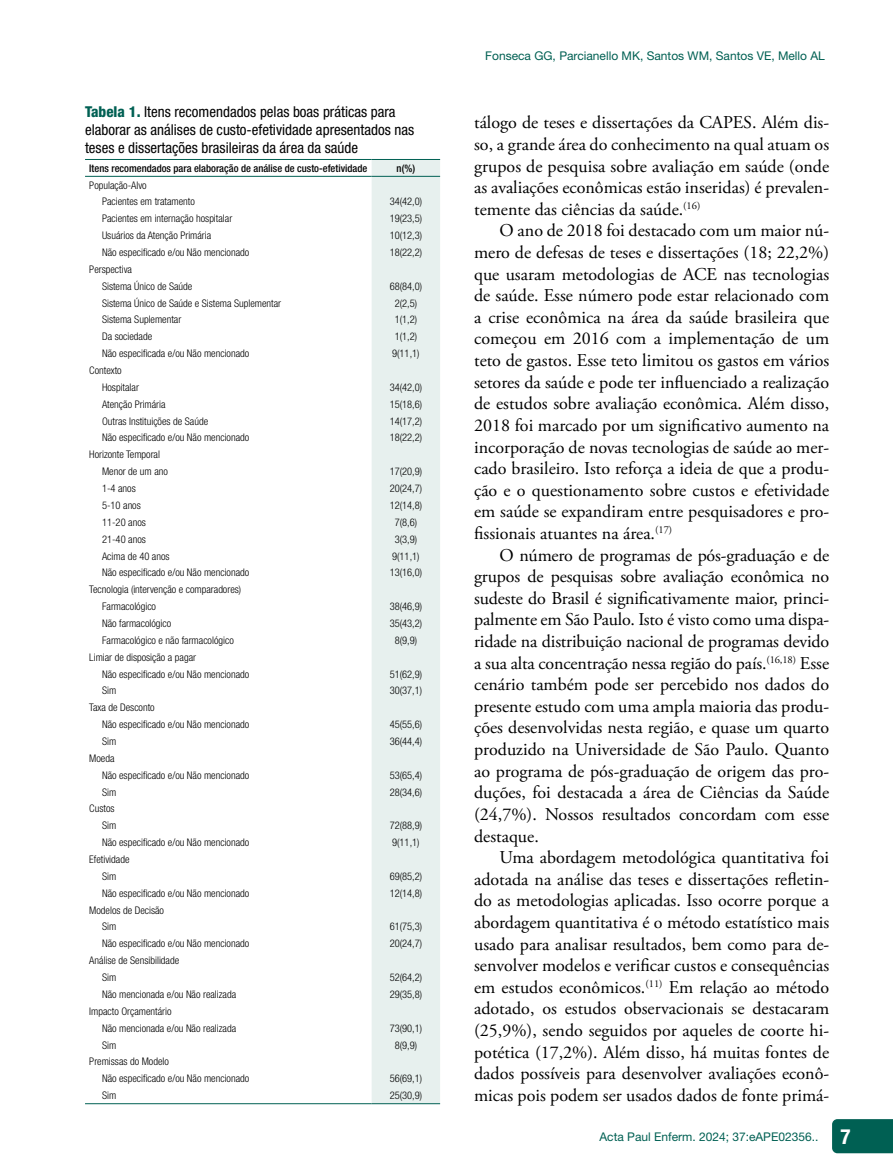
<style>
.page{position:relative;width:893px;height:1170px;background:#fff}
.page>*{position:absolute;margin:0;border:0;box-sizing:border-box;transform-origin:0 0}
.t1{font:18px/21.6px "Adobe Garamond Pro";color:#000;text-align:justify}
.t2{font:condensed 15px/18px "Helvetica Neue LT Std";color:#000}
.t3{font:12px "Helvetica Neue LT Std";color:#006053}
.t4{font:300 condensed 10.5px/16.8px "Helvetica Neue LT Std";color:#000}
.t5{font:500 condensed 10.5px "Helvetica Neue LT Std";color:#000}
.s1{font-weight:800;color:#006053}
.s2{font-weight:700;font-stretch:condensed;font-size:21px;color:#fff}
</style>
<div class="page">
<div style="left:832px;top:1119px;width:61px;height:34px;background:#006053"></div>
<div style="left:372px;top:160px;width:68px;height:943px;background:#e7f0ee"></div>
<hr style="left:85px;top:1103px;width:287px;height:1px;background:#006053">
<hr style="left:372px;top:1103px;width:68px;height:1px;background:#006053">
<hr style="left:85px;top:159px;width:287px;height:1px;background:#006053">
<hr style="left:372px;top:159px;width:68px;height:1px;background:#006053">
<hr style="left:85px;top:176px;width:287px;height:1px;background:#006053">
<hr style="left:372px;top:176px;width:68px;height:1px;background:#006053">
<p class="t2" style="left:85px;top:103px;width:331px"><span class="s1">Tabela 1.</span> Itens recomendados pelas boas práticas para elaborar as análises de custo-efetividade apresentados nas teses e dissertações brasileiras da área da saúde</p>
<p class="t5" style="left:89px;top:162px;width:280px">Itens recomendados para elaboração de análise de custo-efetividade</p>
<p class="t5" style="left:397px;top:162px;width:20px">n(%)</p>
<p class="t4" style="left:102px;top:176px;width:94px;text-indent:-13px">População-Alvo<br>Pacientes em tratamento</p>
<p class="t4" style="left:390px;top:193px;width:34px">34(42,0)</p>
<p class="t4" style="left:102px;top:210px;width:132px">Pacientes em internação hospitalar</p>
<p class="t4" style="left:390px;top:210px;width:34px">19(23,5)</p>
<p class="t4" style="left:102px;top:227px;width:111px">Usuários da Atenção Primária</p>
<p class="t4" style="left:390px;top:227px;width:34px">10(12,3)</p>
<p class="t4" style="left:102px;top:244px;width:149px">Não especificado e/ou Não mencionado</p>
<p class="t4" style="left:390px;top:244px;width:34px">18(22,2)</p>
<p class="t4" style="left:102px;top:260px;width:92px;text-indent:-13px">Perspectiva<br>Sistema Único de Saúde</p>
<p class="t4" style="left:390px;top:277px;width:34px">68(84,0)</p>
<p class="t4" style="left:102px;top:294px;width:181px">Sistema Único de Saúde e Sistema Suplementar</p>
<p class="t4" style="left:395px;top:294px;width:24px">2(2,5)</p>
<p class="t4" style="left:102px;top:311px;width:81px">Sistema Suplementar</p>
<p class="t4" style="left:395px;top:311px;width:24px">1(1,2)</p>
<p class="t4" style="left:102px;top:328px;width:52px">Da sociedade</p>
<p class="t4" style="left:395px;top:328px;width:24px">1(1,2)</p>
<p class="t4" style="left:102px;top:345px;width:149px">Não especificada e/ou Não mencionado</p>
<p class="t4" style="left:392px;top:345px;width:29px">9(11,1)</p>
<p class="t4" style="left:102px;top:362px;width:38px;text-indent:-13px">Contexto<br>Hospitalar</p>
<p class="t4" style="left:390px;top:378px;width:34px">34(42,0)</p>
<p class="t4" style="left:102px;top:395px;width:65px">Atenção Primária</p>
<p class="t4" style="left:390px;top:395px;width:34px">15(18,6)</p>
<p class="t4" style="left:102px;top:412px;width:108px">Outras Instituições de Saúde</p>
<p class="t4" style="left:390px;top:412px;width:34px">14(17,2)</p>
<p class="t4" style="left:102px;top:429px;width:149px">Não especificado e/ou Não mencionado</p>
<p class="t4" style="left:390px;top:429px;width:34px">18(22,2)</p>
<p class="t4" style="left:102px;top:446px;width:67px;text-indent:-13px">Horizonte Temporal<br>Menor de um ano</p>
<p class="t4" style="left:390px;top:463px;width:34px">17(20,9)</p>
<p class="t4" style="left:102px;top:480px;width:35px">1-4 anos</p>
<p class="t4" style="left:390px;top:480px;width:34px">20(24,7)</p>
<p class="t4" style="left:102px;top:496px;width:40px">5-10 anos</p>
<p class="t4" style="left:390px;top:496px;width:34px">12(14,8)</p>
<p class="t4" style="left:102px;top:513px;width:45px">11-20 anos</p>
<p class="t4" style="left:395px;top:513px;width:24px">7(8,6)</p>
<p class="t4" style="left:102px;top:530px;width:45px">21-40 anos</p>
<p class="t4" style="left:395px;top:530px;width:24px">3(3,9)</p>
<p class="t4" style="left:102px;top:547px;width:69px">Acima de 40 anos</p>
<p class="t4" style="left:392px;top:547px;width:29px">9(11,1)</p>
<p class="t4" style="left:102px;top:564px;width:149px">Não especificado e/ou Não mencionado</p>
<p class="t4" style="left:390px;top:564px;width:34px">13(16,0)</p>
<p class="t4" style="left:102px;top:581px;width:141px;text-indent:-13px">Tecnologia (intervenção e comparadores)<br>Farmacológico</p>
<p class="t4" style="left:390px;top:598px;width:34px">38(46,9)</p>
<p class="t4" style="left:102px;top:614px;width:71px">Não farmacológico</p>
<p class="t4" style="left:390px;top:614px;width:34px">35(43,2)</p>
<p class="t4" style="left:102px;top:631px;width:133px">Farmacológico e não farmacológico</p>
<p class="t4" style="left:395px;top:631px;width:24px">8(9,9)</p>
<p class="t4" style="left:102px;top:648px;width:149px;text-indent:-13px">Limiar de disposição a pagar<br>Não especificado e/ou Não mencionado</p>
<p class="t4" style="left:390px;top:665px;width:34px">51(62,9)</p>
<p class="t4" style="left:102px;top:682px;width:16px">Sim</p>
<p class="t4" style="left:390px;top:682px;width:34px">30(37,1)</p>
<p class="t4" style="left:102px;top:699px;width:149px;text-indent:-13px">Taxa de Desconto<br>Não especificado e/ou Não mencionado</p>
<p class="t4" style="left:390px;top:715px;width:34px">45(55,6)</p>
<p class="t4" style="left:102px;top:732px;width:16px">Sim</p>
<p class="t4" style="left:390px;top:732px;width:34px">36(44,4)</p>
<p class="t4" style="left:102px;top:749px;width:149px;text-indent:-13px">Moeda<br>Não especificado e/ou Não mencionado</p>
<p class="t4" style="left:390px;top:766px;width:34px">53(65,4)</p>
<p class="t4" style="left:102px;top:783px;width:16px">Sim</p>
<p class="t4" style="left:390px;top:783px;width:34px">28(34,6)</p>
<p class="t4" style="left:89px;top:800px;width:28px;text-align:right">Custos<br>Sim</p>
<p class="t4" style="left:390px;top:817px;width:34px">72(88,9)</p>
<p class="t4" style="left:102px;top:833px;width:149px">Não especificado e/ou Não mencionado</p>
<p class="t4" style="left:392px;top:833px;width:29px">9(11,1)</p>
<p class="t4" style="left:89px;top:850px;width:42px;text-align:center">Efetividade<br>Sim</p>
<p class="t4" style="left:390px;top:867px;width:34px">69(85,2)</p>
<p class="t4" style="left:102px;top:884px;width:149px">Não especificado e/ou Não mencionado</p>
<p class="t4" style="left:390px;top:884px;width:34px">12(14,8)</p>
<p class="t4" style="left:102px;top:901px;width:64px;text-indent:-13px">Modelos de Decisão<br>Sim</p>
<p class="t4" style="left:390px;top:918px;width:34px">61(75,3)</p>
<p class="t4" style="left:102px;top:935px;width:149px">Não especificado e/ou Não mencionado</p>
<p class="t4" style="left:390px;top:935px;width:34px">20(24,7)</p>
<p class="t4" style="left:102px;top:951px;width:79px;text-indent:-13px">Análise de Sensibilidade<br>Sim</p>
<p class="t4" style="left:390px;top:968px;width:34px">52(64,2)</p>
<p class="t4" style="left:102px;top:985px;width:136px">Não mencionada e/ou Não realizada</p>
<p class="t4" style="left:390px;top:985px;width:34px">29(35,8)</p>
<p class="t4" style="left:102px;top:1002px;width:136px;text-indent:-13px">Impacto Orçamentário<br>Não mencionada e/ou Não realizada</p>
<p class="t4" style="left:390px;top:1019px;width:34px">73(90,1)</p>
<p class="t4" style="left:102px;top:1036px;width:16px">Sim</p>
<p class="t4" style="left:395px;top:1036px;width:24px">8(9,9)</p>
<p class="t4" style="left:102px;top:1053px;width:149px;text-indent:-13px">Premissas do Modelo<br>Não especificado e/ou Não mencionado</p>
<p class="t4" style="left:390px;top:1069px;width:34px">56(69,1)</p>
<p class="t4" style="left:102px;top:1086px;width:16px">Sim</p>
<p class="t4" style="left:390px;top:1086px;width:34px">25(30,9)</p>
<p class="t3" style="left:485px;top:48px;width:341px">Fonseca GG, Parcianello MK, Santos WM, Santos VE, Mello AL</p>
<p class="t1" style="left:474px;top:112px;width:357px">tálogo de teses e dissertações da CAPES. Além dis&shy;so, a grande área do conhecimento na qual atuam os grupos de pesquisa sobre avaliação em saúde (onde as avaliações econômicas estão inseridas) é prevalen&shy;temente das ciências da saúde.<sup>(16)</sup></p>
<p class="t1" style="left:474px;top:220px;width:357px;text-indent:26px">O ano de 2018 foi destacado com um maior nú&shy;mero de defesas de teses e dissertações (18; 22,2%) que usaram metodologias de ACE nas tecnologias de saúde. Esse número pode estar relacionado com a crise econômica na área da saúde brasileira que começou em 2016 com a implementação de um teto de gastos. Esse teto limitou os gastos em vários setores da saúde e pode ter influenciado a realização de estudos sobre avaliação econômica. Além disso, 2018 foi marcado por um significativo aumento na incorporação de novas tecnologias de saúde ao mer&shy;cado brasileiro. Isto reforça a ideia de que a produ&shy;ção e o questionamento sobre custos e efetividade em saúde se expandiram entre pesquisadores e pro&shy;fissionais atuantes na área.<sup>(17)</sup></p>
<p class="t1" style="left:474px;top:544px;width:357px;text-indent:26px">O número de programas de pós-graduação e de grupos de pesquisas sobre avaliação econômica no sudeste do Brasil é significativamente maior, princi&shy;palmente em São Paulo. Isto é visto como uma dispa&shy;ridade na distribuição nacional de programas devido a sua alta concentração nessa região do país.<sup>(16,18)</sup> Esse cenário também pode ser percebido nos dados do presente estudo com uma ampla maioria das produ&shy;ções desenvolvidas nesta região, e quase um quarto produzido na Universidade de São Paulo. Quanto ao programa de pós-graduação de origem das pro&shy;duções, foi destacada a área de Ciências da Saúde (24,7%). Nossos resultados concordam com esse destaque.</p>
<p class="t1" style="left:474px;top:847px;width:357px;text-indent:26px">Uma abordagem metodológica quantitativa foi adotada na análise das teses e dissertações refletin&shy;do as metodologias aplicadas. Isso ocorre porque a abordagem quantitativa é o método estatístico mais usado para analisar resultados, bem como para de&shy;senvolver modelos e verificar custos e consequências em estudos econômicos.<sup>(11)</sup> Em relação ao método adotado, os estudos observacionais se destacaram (25,9%), sendo seguidos por aqueles de coorte hi&shy;potética (17,2%). Além disso, há muitas fontes de dados possíveis para desenvolver avaliações econô&shy;micas pois podem ser usados dados de fonte primá-</p>
<p class="t3" style="left:599px;top:1129px;width:253px">Acta Paul Enferm. 2024; 37:eAPE02356.. <span class="s2">7</span></p>
</div>
